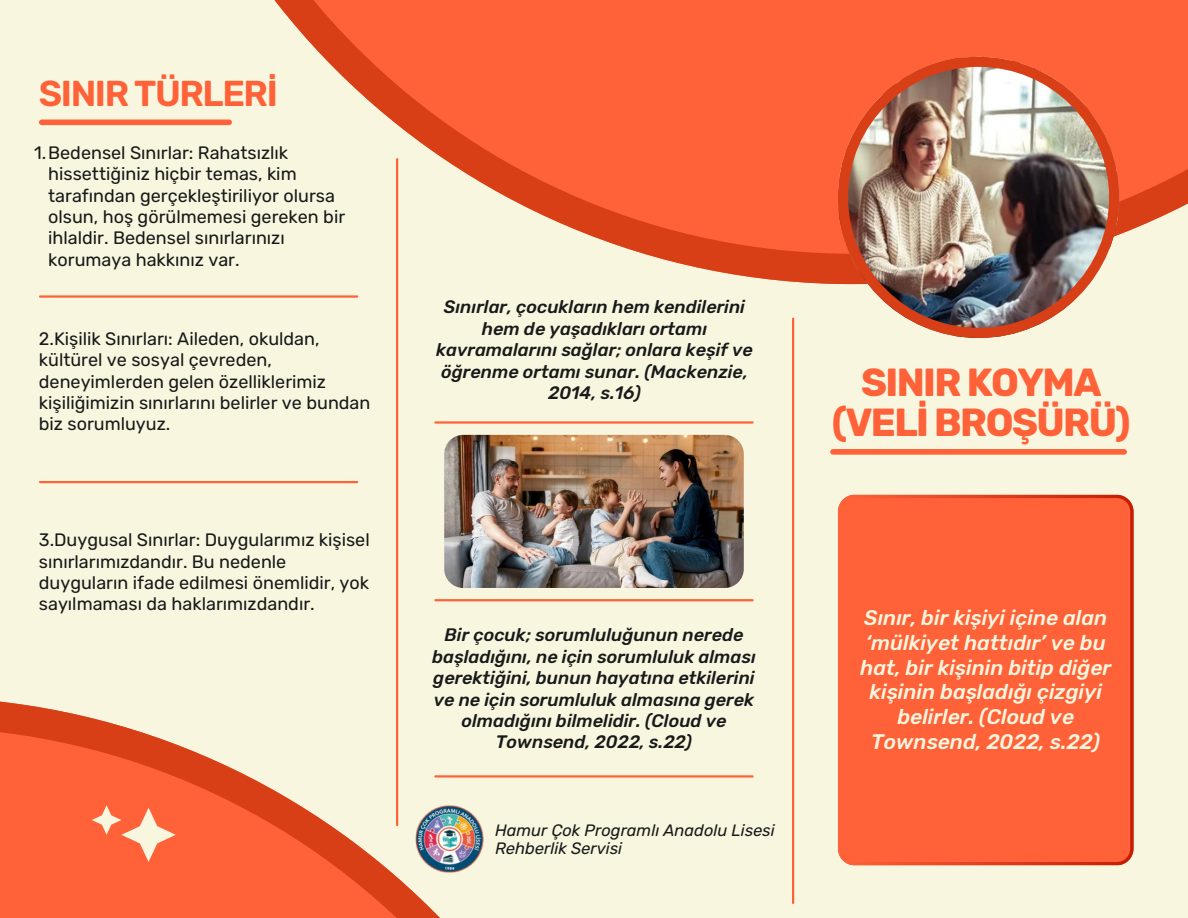
<style>
.page{position:relative;width:1188px;height:918px;background:#f8f6df}
.page>*{position:absolute;margin:0;border:0;box-sizing:border-box;transform-origin:0 0}
.t1{font:700 39px/40.5px "Rubik";letter-spacing:-.04em;color:#ff6238;text-align:center}
.t2{font:600 36px "Rubik";letter-spacing:-.04em;color:#ff6238}
.t3{font:italic 500 21px/24.8px "Rubik";color:#f8f6df;text-align:center}
.t4{font:18px/21.3px "Rubik";color:#191919}
.t5{font:italic 500 18px/21.3px "Rubik";color:#191919;text-align:center}
.t6{font:italic 16.5px/18px "Rubik";color:#191919}
</style>
<div class="page">
<svg style="left:122px;top:0;width:1066px;height:284px"></svg>
<svg style="left:0;top:697px;width:440px;height:221px"></svg>
<div style="left:42px;top:120px;width:187px;height:5px;background:#ff6238"></div>
<div style="left:833px;top:449px;width:291px;height:6px;background:#ff6238"></div>
<hr style="left:40px;top:481px;width:317px;height:2px;background:#ff6238">
<hr style="left:435px;top:421px;width:318px;height:3px;background:#ff6238">
<hr style="left:435px;top:775px;width:318px;height:3px;background:#ff6238">
<hr style="left:792px;top:319px;width:2px;height:584px;background:#ff6238">
<hr style="left:396px;top:159px;width:2px;height:666px;background:#ff6238">
<img style="left:838px;top:57px;width:281px;height:281px">
<svg style="left:92px;top:805px;width:84px;height:57px"></svg>
<div style="left:838px;top:495px;width:296px;height:370px;background:#ff6238"></div>
<hr style="left:40px;top:295px;width:317px;height:3px;background:#ff6238">
<hr style="left:435px;top:599px;width:318px;height:2px;background:#ff6238">
<img style="left:444px;top:435px;width:300px;height:153px;border-radius:19px">
<img style="left:412px;top:801px;width:72px;height:76px">
<p class="t2" style="left:39px;top:73px;width:241px">SINIR TÜRLERİ</p>
<p class="t4" style="left:48px;top:142px;width:298px;text-indent:-14px">1.Bedensel Sınırlar: Rahatsızlık hissettiğiniz hiçbir temas, kim tarafından gerçekleştiriliyor olursa olsun, hoş görülmemesi gereken bir ihlaldir. Bedensel sınırlarınızı korumaya hakkınız var.</p>
<h1 class="t4" style="left:39px;top:328px;width:333px">2.Kişilik Sınırları: Aileden, okuldan, kültürel ve sosyal çevreden, deneyimlerden gelen özelliklerimiz kişiliğimizin sınırlarını belirler ve bundan biz sorumluyuz.</h1>
<p class="t4" style="left:39px;top:529px;width:332px">3.Duygusal Sınırlar: Duygularımız kişisel sınırlarımızdandır. Bu nedenle duyguların ifade edilmesi önemlidir, yok sayılmaması da haklarımızdandır.</p>
<p class="t5" style="left:436px;top:297px;width:318px">Sınırlar, çocukların hem kendilerini hem de yaşadıkları ortamı kavramalarını sağlar; onlara keşif ve öğrenme ortamı sunar. (Mackenzie,<br>2014, s.16)</p>
<h3 class="t1" style="left:832px;top:362px;width:300px">SINIR KOYMA (VELİ BROŞÜRÜ)</h3>
<h2 class="t5" style="left:432px;top:625px;width:325px">Bir çocuk; sorumluluğunun nerede başladığını, ne için sorumluluk alması gerektiğini, bunun hayatına etkilerini ve ne için sorumluluk almasına gerek olmadığını bilmelidir. (Cloud ve Townsend, 2022, s.22)</h2>
<p class="t6" style="left:495px;top:821px;width:281px">Hamur Çok Programlı Anadolu Lisesi<br>Rehberlik Servisi</p>
<h1 class="t3" style="left:860px;top:606px;width:253px">Sınır, bir kişiyi içine alan ‘mülkiyet hattıdır’ ve bu hat, bir kişinin bitip diğer kişinin başladığı çizgiyi belirler. (Cloud ve<br>Townsend, 2022, s.22)</h1>
</div>
